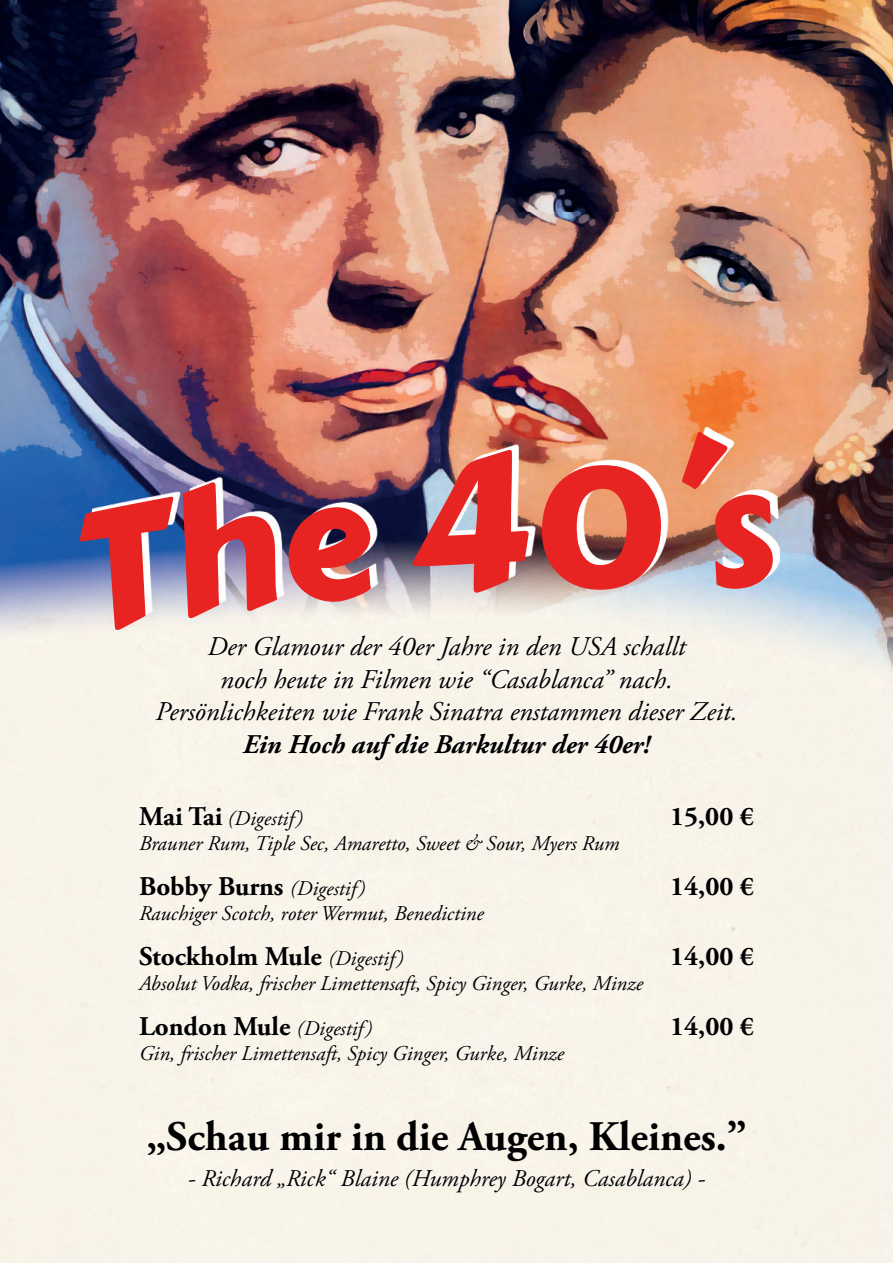
<style>
.page{position:relative;width:893px;height:1263px;background:#fff}
.page>*{position:absolute;margin:0;border:0;box-sizing:border-box;transform-origin:0 0}
.t1{font:165px "Carter One";color:#e82423}
.t2{font:700 42px "Adobe Garamond Pro";color:#000}
.t3{font:italic 27px/32.4px "Adobe Garamond Pro";color:#000;text-align:center}
.t4{font:700 27px "Adobe Garamond Pro";color:#000}
.t5{font:italic 700 27px "Adobe Garamond Pro";color:#000}
.t6{font:italic 24px "Adobe Garamond Pro";color:#000}
.t7{font:italic 21px "Adobe Garamond Pro";color:#000}
.s1{font-weight:700;font-style:normal;font-size:27px}
.s2{font-weight:400;font-style:italic;font-size:21px}
</style>
<div class="page">
<img style="left:0;top:0;width:788px;height:426px">
<img style="left:788px;top:0;width:105px;height:693px">
<img style="left:0;top:426px;width:105px;height:223px">
<img style="left:105px;top:426px;width:683px;height:54px">
<img style="left:736px;top:480px;width:52px;height:186px">
<img style="left:137px;top:658px;width:616px;height:534px">
<img style="left:137px;top:635px;width:616px;height:23px">
<img style="left:87px;top:427px;width:693px;height:198px">
<svg style="left:76px;top:476px;width:300px;height:157px"></svg>
<svg style="left:408px;top:449px;width:123px;height:146px"></svg>
<h1 class="t1" style="left:531px;top:403px;width:247px">0´s</h1>
<p class="t3" style="left:155px;top:631px;width:584px">Der Glamour der 40er Jahre in den USA schallt<br>noch heute in Filmen wie “Casablanca” nach.<br>Persönlichkeiten wie Frank Sinatra enstammen dieser Zeit.</p>
<p class="t5" style="left:243px;top:728px;width:408px">Ein Hoch auf die Barkultur der 40er!</p>
<p class="t7" style="left:139px;top:805px;width:165px"><span class="s1">Mai Tai</span> (Digestif)</p>
<p class="t4" style="left:670px;top:800px;width:85px">15,00 €</p>
<p class="t7" style="left:139px;top:830px;width:482px">Brauner Rum, Tiple Sec, Amaretto, Sweet &amp; Sour, Myers Rum</p>
<p class="t4" style="left:139px;top:870px;width:228px">Bobby Burns <span class="s2">(Digestif)</span></p>
<p class="t4" style="left:670px;top:870px;width:85px">14,00 €</p>
<p class="t7" style="left:139px;top:901px;width:346px">Rauchiger Scotch, roter Wermut, Benedictine</p>
<p class="t4" style="left:139px;top:941px;width:266px">Stockholm Mule <span class="s2">(Digestif)</span></p>
<p class="t4" style="left:670px;top:941px;width:85px">14,00 €</p>
<p class="t7" style="left:139px;top:971px;width:505px">Absolut Vodka, frischer Limettensaft, Spicy Ginger, Gurke, Minze</p>
<p class="t4" style="left:139px;top:1011px;width:235px">London Mule <span class="s2">(Digestif)</span></p>
<p class="t4" style="left:670px;top:1011px;width:85px">14,00 €</p>
<p class="t7" style="left:139px;top:1041px;width:427px">Gin, frischer Limettensaft, Spicy Ginger, Gurke, Minze</p>
<h2 class="t2" style="left:146px;top:1112px;width:602px">„Schau mir in die Augen, Kleines.”</h2>
<p class="t6" style="left:188px;top:1164px;width:519px">- Richard „Rick“ Blaine (Humphrey Bogart, Casablanca) -</p>
</div>
